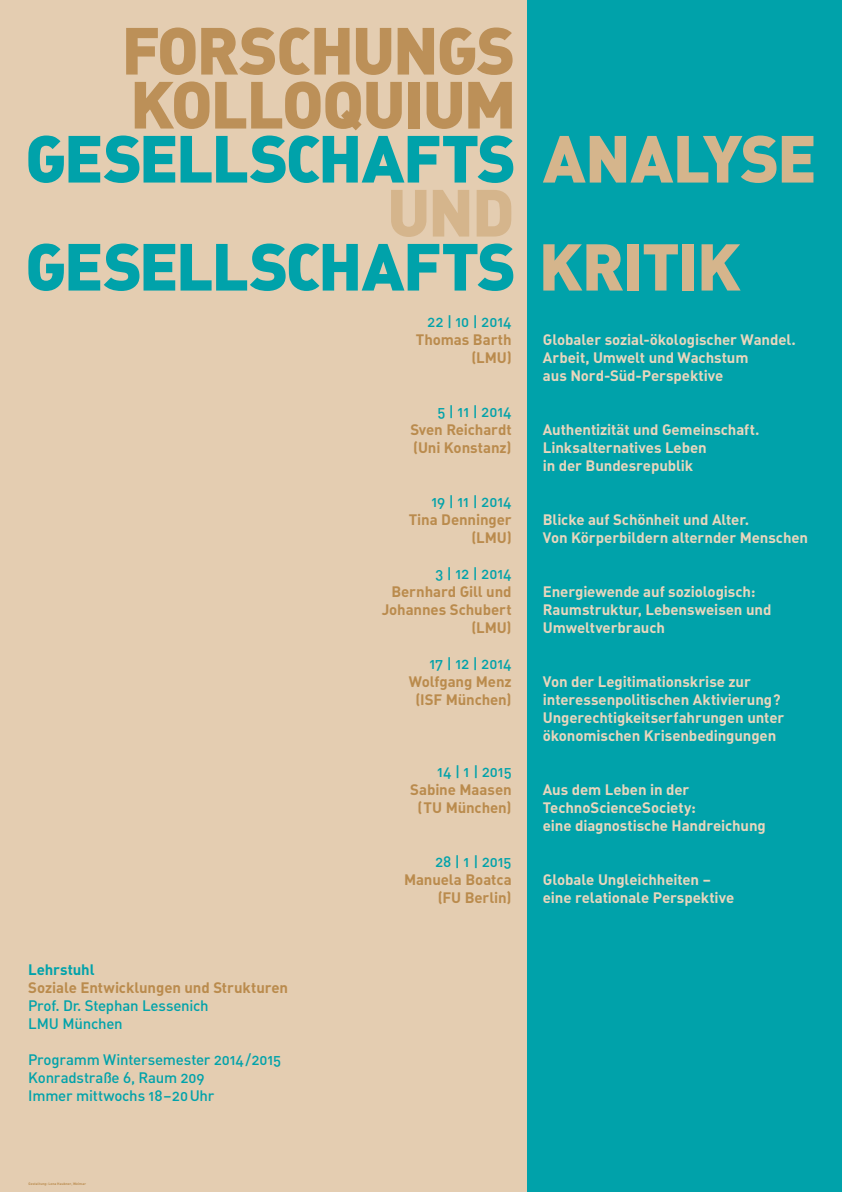
<style>
.page{position:relative;width:842px;height:1192px;background:#e4cdb1}
.page>*{position:absolute;margin:0;border:0;box-sizing:border-box;transform-origin:0 0}
.t1{font:65.5px/108px "DIN Black Alternate";letter-spacing:-.035em;color:#00a2aa}
.t2{font:65.5px/54px "DIN Black Alternate";letter-spacing:-.035em;color:#bc9058}
.t3{font:65.5px "DIN Black Alternate";color:#d5b58c}
.t4{font:15px/18px "DIN Bold Alternate";letter-spacing:-.01em;color:#e9d6bd}
.t5{font:15px/18px "DIN Bold Alternate";letter-spacing:-.01em;color:#ba8b4d;text-align:right}
.t6{font:15px/18px "DIN Medium Alternate";letter-spacing:-.015em;color:#00a2aa}
.t7{font:15px "DIN Bold Alternate";letter-spacing:-.01em;color:#00a2aa}
.t8{font:3.5px "DIN Bold Alternate";letter-spacing:.02em;color:#ba8b4d}
.s1{color:#d5b58c}
.s2{font-size:65px;color:#d5b58c}
</style>
<div class="page">
<div style="left:527px;top:0;width:315px;height:1192px;background:#00a2aa"></div>
<h1 class="t2" style="left:121px;top:20px;width:397px">FORSCHUNGS<br>KOLLOQUIUM</h1>
<h1 class="t1" style="left:25px;top:101px;width:793px">GESELLSCHAFTS <span class="s1">ANALYSE<br></span>GESELLSCHAFTS <span class="s2">KRITIK</span></h1>
<h1 class="t3" style="left:387px;top:169px;width:129px">UND</h1>
<p class="t7" style="left:28px;top:959px;width:68px">Lehrstuhl</p>
<p class="t5" style="left:28px;top:977px;width:261px">Soziale Entwicklungen und Strukturen</p>
<p class="t6" style="left:28px;top:996px;width:182px">Prof. Dr. Stephan Lessenich<br>LMU München</p>
<p class="t6" style="left:28px;top:1050px;width:254px">Programm Wintersemester 2014/2015<br>Konradstraße 6, Raum 209<br>Immer mittwochs 18–20Uhr</p>
<p class="t8" style="left:28px;top:1181px;width:59px">Gestaltung: Lena Haubner, Weimar</p>
<p class="t6" style="left:428px;top:312px;width:86px">22 | 10 | 2014</p>
<p class="t5" style="left:416px;top:329px;width:97px">Thomas Barth (LMU)</p>
<p class="t6" style="left:437px;top:402px;width:76px">5 | 11 | 2014</p>
<p class="t5" style="left:410px;top:419px;width:103px;text-align:left">Sven Reichardt (Uni Konstanz)</p>
<p class="t6" style="left:431px;top:492px;width:82px">19 | 11 | 2014</p>
<p class="t5" style="left:409px;top:509px;width:105px">Tina Denninger (LMU)</p>
<p class="t6" style="left:435px;top:564px;width:78px">3 | 12 | 2014</p>
<p class="t5" style="left:382px;top:581px;width:131px">Bernhard Gill und<br>Johannes Schubert (LMU)</p>
<p class="t6" style="left:429px;top:654px;width:84px">17 | 12 | 2014</p>
<p class="t5" style="left:409px;top:671px;width:104px;text-align:center">Wolfgang Menz (ISF München)</p>
<p class="t6" style="left:437px;top:762px;width:76px">14 | 1 | 2015</p>
<p class="t5" style="left:410px;top:779px;width:103px;text-align:center">Sabine Maasen (TU München)</p>
<p class="t6" style="left:435px;top:852px;width:78px">28 | 1 | 2015</p>
<p class="t5" style="left:404px;top:869px;width:109px">Manuela Boatca (FU Berlin)</p>
<p class="t4" style="left:543px;top:329px;width:255px">Globaler sozial-ökologischer Wandel.<br>Arbeit, Umwelt und Wachstum<br>aus Nord-Süd-Perspektive</p>
<p class="t4" style="left:543px;top:419px;width:218px">Authentizität und Gemeinschaft.<br>Linksalternatives Leben<br>in der Bundesrepublik</p>
<p class="t4" style="left:543px;top:509px;width:267px">Blicke auf Schönheit und Alter.<br>Von Körperbildern alternder Menschen</p>
<p class="t4" style="left:543px;top:581px;width:230px">Energiewende auf soziologisch:<br>Raumstruktur, Lebensweisen und<br>Umweltverbrauch</p>
<p class="t4" style="left:543px;top:671px;width:243px">Von der Legitimationskrise zur interessenpolitischen Aktivierung?<br>Ungerechtigkeitserfahrungen unter ökonomischen Krisenbedingungen</p>
<p class="t4" style="left:543px;top:779px;width:224px">Aus dem Leben in der<br>TechnoScienceSociety:<br>eine diagnostische Handreichung</p>
<p class="t4" style="left:543px;top:869px;width:193px">Globale Ungleichheiten – eine relationale Perspektive</p>
</div>
